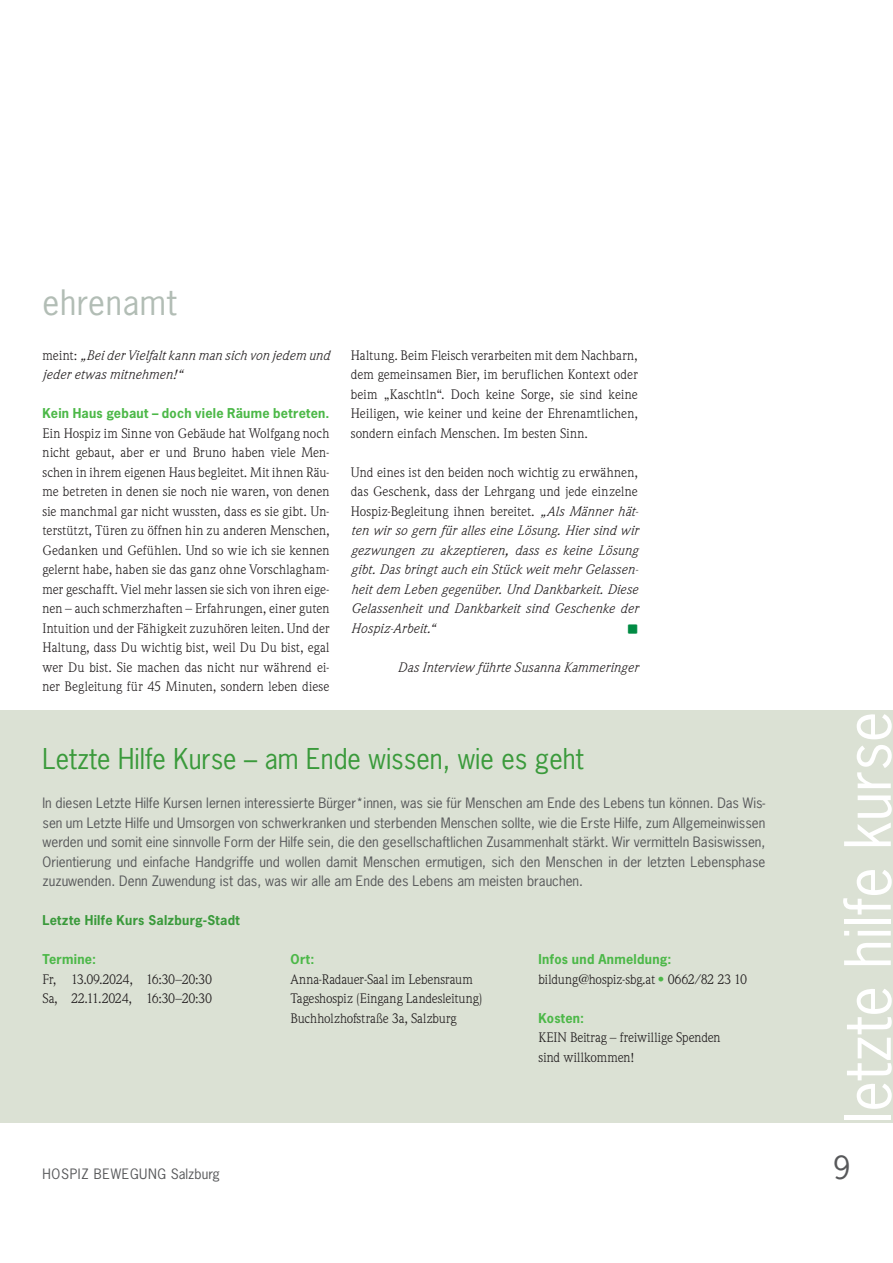
<style>
.page{position:relative;width:893px;height:1263px;background:#fff}
.page>*{position:absolute;margin:0;border:0;box-sizing:border-box;transform-origin:0 0}
.t1{font:60px "News Gothic Std";color:#fff}
.t2{font:33px "News Gothic Std";letter-spacing:.02em;color:#b2bdb5}
.t3{font:30px "News Gothic Std";color:#57585a}
.t4{font:27px "News Gothic Std";color:#3a9a3b}
.t5{font:13.5px/19.5px "Weidemann Std";color:#231f20;text-align:justify}
.t6{font:13.5px/19.5px "News Gothic Std";color:#57585a;text-align:justify}
.t7{font:italic 13.5px/19.5px "Weidemann Std";letter-spacing:.01em;color:#231f20}
.t8{font:13.5px/19.5px "Weidemann Std";letter-spacing:-.02em;color:#231f20}
.t9{font:13.5px "News Gothic Std";letter-spacing:.05em;color:#57585a}
.t10{font:700 12.75px "News Gothic Std";letter-spacing:.02em;color:#4cb848}
.t11{font:700 12.75px "News Gothic Std";letter-spacing:.02em;color:#3a9a3b}
.s1{font-style:normal}
.s2{font-family:"News Gothic Std";font-weight:700;font-size:12.75px;color:#4cb848}
</style>
<div class="page">
<div style="left:0;top:710px;width:893px;height:413px;background:#dbe1d4"></div>
<h2 class="t2" style="left:43px;top:281px;width:136px">ehrenamt</h2>
<p class="t7" style="left:43px;top:345px;width:289px"><span class="s1">meint:</span> „Bei der Vielfalt kann man sich von jedem und jeder etwas mitnehmen!“</p>
<p class="t10" style="left:43px;top:405px;width:289px">Kein Haus gebaut – doch viele Räume betreten.</p>
<p class="t5" style="left:43px;top:423px;width:289px">Ein Hospiz im Sinne von Gebäude hat Wolfgang noch nicht gebaut, aber er und Bruno haben viele Men&shy;schen in ihrem eigenen Haus begleitet. Mit ihnen Räu&shy;me betreten in denen sie noch nie waren, von denen sie manchmal gar nicht wussten, dass es sie gibt. Un&shy;terstützt, Türen zu öffnen hin zu anderen Menschen, Gedanken und Gefühlen. Und so wie ich sie kennen gelernt habe, haben sie das ganz ohne Vorschlagham&shy;mer geschafft. Viel mehr lassen sie sich von ihren eige&shy;nen – auch schmerzhaften – Erfahrungen, einer guten Intuition und der Fähigkeit zuzuhören leiten. Und der Haltung, dass Du wichtig bist, weil Du Du bist, egal wer Du bist. Sie machen das nicht nur während ei&shy;ner Begleitung für 45 Minuten, sondern leben diese</p>
<p class="t5" style="left:351px;top:345px;width:289px">Haltung. Beim Fleisch verarbeiten mit dem Nachbarn, dem gemeinsamen Bier, im beruflichen Kontext oder beim „Kaschtln“. Doch keine Sorge, sie sind keine Heiligen, wie keiner und keine der Ehrenamtlichen, sondern einfach Menschen. Im besten Sinn.</p>
<p class="t7" style="left:351px;top:462px;width:289px;text-align:justify"><span class="s1">Und eines ist den beiden noch wichtig zu erwähnen, das Geschenk, dass der Lehrgang und jede einzelne Hospiz-Begleitung ihnen bereitet.</span> „Als Männer hät&shy;ten wir so gern für alles eine Lösung. Hier sind wir gezwungen zu akzeptieren, dass es keine Lösung gibt. Das bringt auch ein Stück weit mehr Gelassen&shy;heit dem Leben gegenüber. Und Dankbarkeit. Diese Gelassenheit und Dankbarkeit sind Geschenke der Hospiz-Arbeit.“</p>
<p class="t7" style="left:397px;top:657px;width:242px">Das Interview führte Susanna Kammeringer</p>
<h3 class="t4" style="left:43px;top:742px;width:543px">Letzte Hilfe Kurse – am Ende wissen, wie es geht</h3>
<p class="t6" style="left:43px;top:793px;width:724px">In diesen Letzte Hilfe Kursen lernen interessierte Bürger*innen, was sie für Menschen am Ende des Lebens tun können. Das Wis&shy;sen um Letzte Hilfe und Umsorgen von schwerkranken und sterbenden Menschen sollte, wie die Erste Hilfe, zum Allgemeinwissen werden und somit eine sinnvolle Form der Hilfe sein, die den gesellschaftlichen Zusammenhalt stärkt. Wir vermitteln Basiswissen, Orientierung und einfache Handgriffe und wollen damit Menschen ermutigen, sich den Menschen in der letzten Lebensphase zuzuwenden. Denn Zuwendung ist das, was wir alle am Ende des Lebens am meisten brauchen.</p>
<p class="t11" style="left:43px;top:912px;width:199px">Letzte Hilfe Kurs Salzburg-Stadt</p>
<p class="t10" style="left:43px;top:951px;width:55px">Termine:</p>
<p class="t8" style="left:43px;top:969px;width:171px">Fr, 13.09.2024, 16:30–20:30<br>Sa, 22.11.2024, 16:30–20:30</p>
<p class="t10" style="left:291px;top:951px;width:25px">Ort:</p>
<p class="t5" style="left:291px;top:969px;width:194px;text-align:left">Anna-Radauer-Saal im Lebensraum<br>Tageshospiz (Eingang Landesleitung)<br>Buchholzhofstraße 3a, Salzburg</p>
<p class="t10" style="left:539px;top:951px;width:134px">Infos und Anmeldung:</p>
<p class="t5" style="left:539px;top:969px;width:210px">bildung@hospiz-sbg.at <span class="s2">•</span> 0662/82 23 10</p>
<p class="t10" style="left:539px;top:1009px;width:47px">Kosten:</p>
<p class="t5" style="left:539px;top:1028px;width:184px">KEIN Beitrag – freiwillige Spenden sind willkommen!</p>
<p class="t9" style="left:43px;top:1165px;width:179px">HOSPIZ BEWEGUNG Salzburg</p>
<h1 class="t1" style="left:829px;top:1124px;width:414px;rotate:-90deg">letzte hilfe kurse</h1>
<h3 class="t3" style="left:833px;top:1148px;width:19px">9</h3>
</div>
